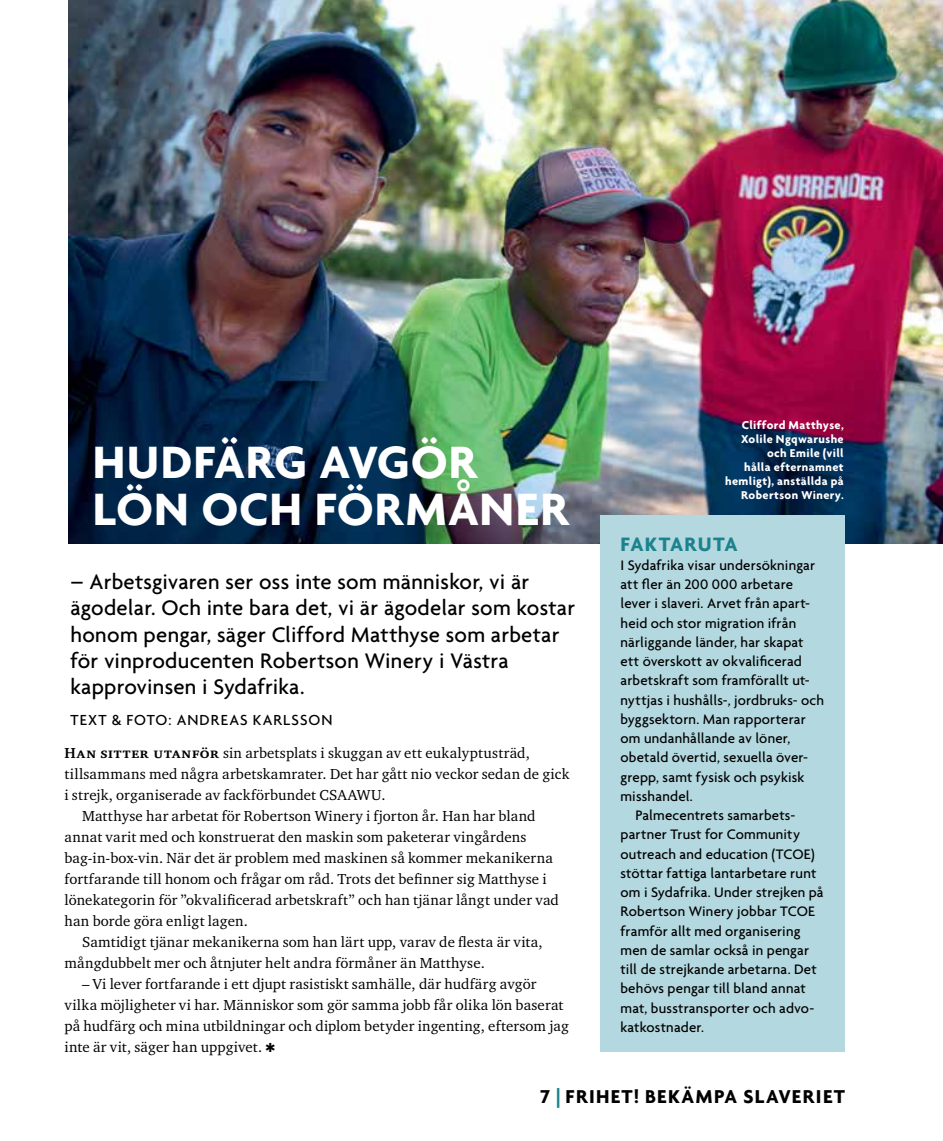
<style>
.page{position:relative;width:943px;height:1141px;background:#fff}
.page>*{position:absolute;margin:0;border:0;box-sizing:border-box;transform-origin:0 0}
.t1{font:700 49px/47.2px "Agenda";letter-spacing:.02em;color:#fff}
.t2{font:500 22.75px/26.2px "Agenda";letter-spacing:.01em;color:#000}
.t3{font:700 21px "Agenda";letter-spacing:.055em;color:#1b838e}
.t4{font:700 20.12px "Agenda";letter-spacing:.065em;color:#000}
.t5{font:500 15.75px "Agenda";letter-spacing:.07em;color:#000}
.t6{font:14.88px/21px "Charter ITC Regu OS";letter-spacing:.015em;color:#000}
.t7{font:500 14.88px "Agenda";letter-spacing:.01em;color:#000}
.t8{font:700 12.25px/14px "Agenda";letter-spacing:.03em;color:#fff;text-align:right}
.s1{font-family:"Charter ITC Bold SC"}
.s2{font-size:21px;color:#1b838e}
</style>
<div class="page">
<img style="left:68px;top:0;width:875px;height:543px">
<div style="left:600px;top:515px;width:245px;height:537px;background:#b4d8df"></div>
<h1 class="t1" style="left:93px;top:437px;width:478px">HUDFÄRG AVGÖR<br>LÖN OCH FÖRMÅNER</h1>
<h2 class="t2" style="left:70px;top:568px;width:506px">– Arbetsgivaren ser oss inte som människor, vi är ägodelar. Och inte bara det, vi är ägodelar som kostar honom pengar, säger Clifford Matthyse som arbetar för vinproducenten Robertson Winery i Västra kapprovinsen i Sydafrika.</h2>
<p class="t5" style="left:70px;top:710px;width:263px">TEXT &amp; FOTO: ANDREAS KARLSSON</p>
<p class="t6" style="left:64px;top:742px;width:467px"><span class="s1">Han sitter utanför</span> sin arbetsplats i skuggan av ett eukalyptusträd,</p>
<p class="t6" style="left:64px;top:763px;width:506px">tillsammans med några arbetskamrater. Det har gått nio veckor sedan de gick</p>
<p class="t6" style="left:64px;top:784px;width:322px">i strejk, organiserade av fackförbundet CSAAWU.</p>
<p class="t6" style="left:82px;top:805px;width:455px">Matthyse har arbetat för Robertson Winery i fjorton år. Han har bland</p>
<p class="t6" style="left:64px;top:826px;width:463px">annat varit med och konstruerat den maskin som paketerar vingårdens</p>
<p class="t6" style="left:64px;top:847px;width:490px">bag-in-box-vin. När det är problem med maskinen så kommer mekanikerna</p>
<p class="t6" style="left:64px;top:868px;width:483px">fortfarande till honom och frågar om råd. Trots det befinner sig Matthyse i</p>
<p class="t6" style="left:64px;top:889px;width:496px">lönekategorin för ”okvalificerad arbetskraft” och han tjänar långt under vad</p>
<p class="t6" style="left:64px;top:910px;width:185px">han borde göra enligt lagen.</p>
<p class="t6" style="left:82px;top:931px;width:462px">Samtidigt tjänar mekanikerna som han lärt upp, varav de flesta är vita,</p>
<p class="t6" style="left:64px;top:952px;width:422px">mångdubbelt mer och åtnjuter helt andra förmåner än Matthyse.</p>
<p class="t6" style="left:64px;top:973px;width:506px;text-indent:17px">– Vi lever fortfarande i ett djupt rasistiskt samhälle, där hudfärg avgör vilka möjligheter vi har. Människor som gör samma jobb får olika lön baserat på hudfärg och mina utbildningar och diplom betyder ingenting, eftersom jag inte är vit, säger han uppgivet. ✱</p>
<p class="t8" style="left:725px;top:417px;width:120px">Clifford Matthyse,<br>Xolile Ngqwarushe och Emile (vill<br>hålla efternamnet hemligt), anställda på<br>Robertson Winery.</p>
<h3 class="t3" style="left:620px;top:531px;width:119px">FAKTARUTA</h3>
<p class="t7" style="left:620px;top:556px;width:196px">I Sydafrika visar undersökningar</p>
<p class="t7" style="left:620px;top:575px;width:174px">att fler än 200 000 arbetare</p>
<p class="t7" style="left:620px;top:594px;width:190px">lever i slaveri. Arvet från apart-</p>
<p class="t7" style="left:620px;top:614px;width:177px">heid och stor migration ifrån</p>
<p class="t7" style="left:620px;top:633px;width:185px">närliggande länder, har skapat</p>
<p class="t7" style="left:620px;top:652px;width:183px">ett överskott av okvalificerad</p>
<p class="t7" style="left:620px;top:671px;width:191px">arbetskraft som framförallt ut-</p>
<p class="t7" style="left:620px;top:691px;width:205px">nyttjas i hushålls-, jordbruks- och</p>
<p class="t7" style="left:620px;top:710px;width:187px">byggsektorn. Man rapporterar</p>
<p class="t7" style="left:620px;top:729px;width:171px">om undanhållande av löner,</p>
<p class="t7" style="left:620px;top:748px;width:189px">obetald övertid, sexuella över-</p>
<p class="t7" style="left:620px;top:768px;width:185px">grepp, samt fysisk och psykisk</p>
<p class="t7" style="left:620px;top:787px;width:74px">misshandel.</p>
<p class="t7" style="left:635px;top:806px;width:161px">Palmecentrets samarbets-</p>
<p class="t7" style="left:620px;top:825px;width:181px">partner Trust for Community</p>
<p class="t7" style="left:620px;top:845px;width:196px">outreach and education (TCOE)</p>
<p class="t7" style="left:620px;top:864px;width:197px">stöttar fattiga lantarbetare runt</p>
<p class="t7" style="left:620px;top:883px;width:205px">om i Sydafrika. Under strejken på</p>
<p class="t7" style="left:620px;top:902px;width:196px">Robertson Winery jobbar TCOE</p>
<p class="t7" style="left:620px;top:922px;width:181px">framför allt med organisering</p>
<p class="t7" style="left:620px;top:941px;width:190px">men de samlar också in pengar</p>
<p class="t7" style="left:620px;top:960px;width:198px">till de strejkande arbetarna. Det</p>
<p class="t7" style="left:620px;top:979px;width:187px">behövs pengar till bland annat</p>
<p class="t7" style="left:620px;top:999px;width:195px">mat, busstransporter och advo-</p>
<p class="t7" style="left:620px;top:1018px;width:85px">katkostnader.</p>
<h3 class="t4" style="left:540px;top:1084px;width:306px">7 <span class="s2">|</span> FRIHET! BEKÄMPA SLAVERIET</h3>
</div>
